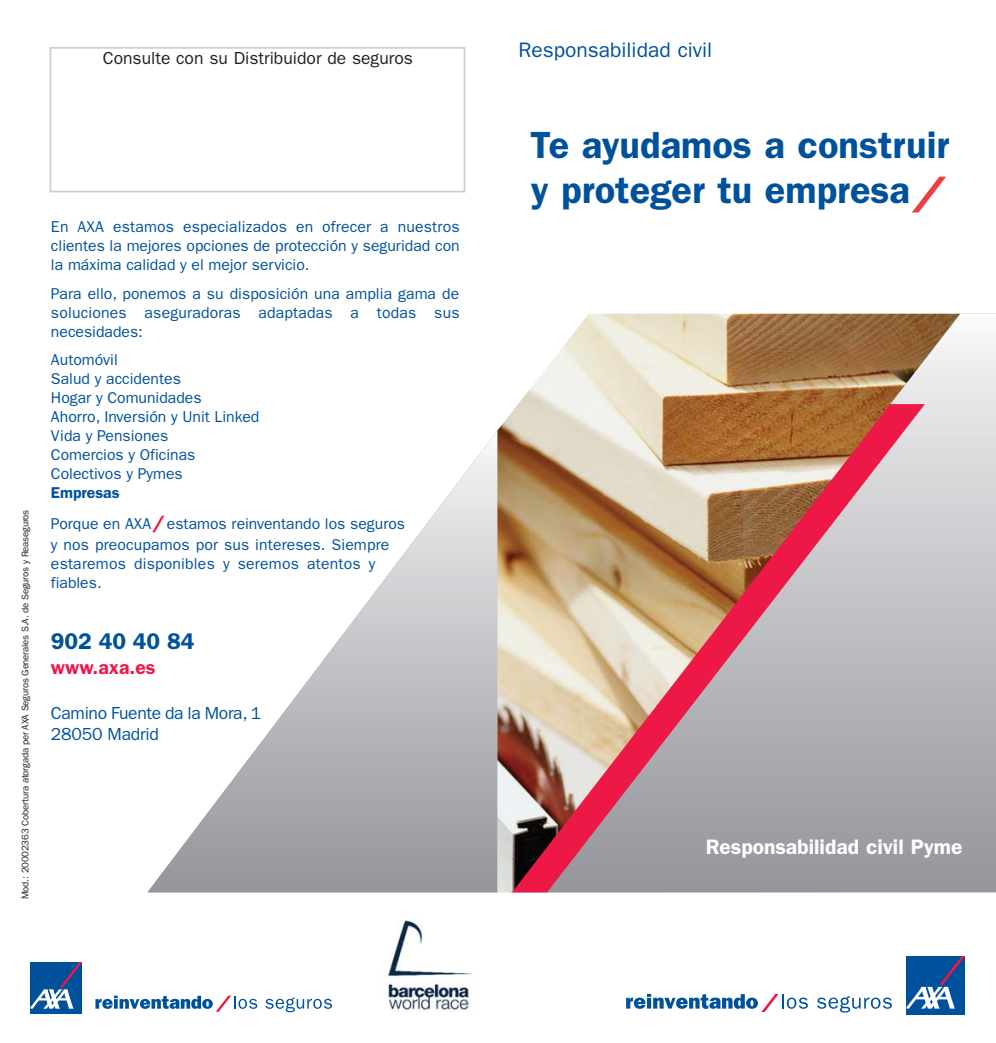
<style>
.page{position:relative;width:996px;height:1043px;background:#fff}
.page>*{position:absolute;margin:0;border:0;box-sizing:border-box;transform-origin:0 0}
.t1{font:600 37.98px/45.5px "Franklin Gothic";color:#00519c}
.t2{font:600 22.75px "Franklin Gothic";color:#00519c}
.t3{font:600 21px "Franklin Gothic";color:#fff}
.t4{font:21px "Franklin Gothic";color:#00519c}
.t5{font:600 19.25px "Franklin Gothic";color:#ed1846}
.t6{font:17.5px "Franklin Gothic";color:#231f20}
.t7{font:17.5px/21px "Franklin Gothic";letter-spacing:-.02em;color:#00539b}
.t8{font:15.75px/18.9px "Franklin Gothic";color:#00519c}
.t9{font:9.62px "Franklin Gothic";letter-spacing:-.025em;color:#231f20}
.s1{font-weight:600}
.s2{font-weight:800;font-size:19.25px;color:#ed1846}
</style>
<div class="page">
<svg style="left:817px;top:996px;width:74px;height:16px"></svg>
<div style="left:906px;top:956px;width:58px;height:58px;background:#00519c"></div>
<svg style="left:906px;top:956px;width:58px;height:52px"></svg>
<svg style="left:626px;top:993px;width:181px;height:19px"></svg>
<div style="left:30px;top:961px;width:52px;height:52px;background:#00519c"></div>
<svg style="left:30px;top:961px;width:52px;height:47px"></svg>
<svg style="left:265px;top:997px;width:67px;height:15px"></svg>
<svg style="left:95px;top:995px;width:162px;height:16px"></svg>
<div style="left:50px;top:47px;width:415px;height:145px;border:2px solid #cdcecf"></div>
<svg style="left:148px;top:431px;width:349px;height:461px"></svg>
<svg style="left:960px;top:340px;width:35px;height:552px;background:#c1c1c5"></svg>
<img style="left:497px;top:314px;width:463px;height:578px">
<img style="left:387px;top:920px;width:86px;height:91px">
<svg style="left:912px;top:177px;width:33px;height:35px"></svg>
<p class="t6" style="left:103px;top:52px;width:311px">Consulte con su Distribuidor de seguros</p>
<p class="t9" style="left:22px;top:899px;width:391px;rotate:-90deg">Mod.: 20002363 Cobertura atorgada per AXA Seguros Generales S.A. de Seguros y Reaseguros</p>
<p class="t8" style="left:51px;top:219px;width:410px;text-align:justify">En AXA estamos especializados en ofrecer a nuestros clientes la mejores opciones de protección y seguridad con la máxima calidad y el mejor servicio.</p>
<p class="t8" style="left:51px;top:285px;width:410px;text-align:justify">Para ello, ponemos a su disposición una amplia gama de soluciones aseguradoras adaptadas a todas sus necesidades:</p>
<p class="t8" style="left:51px;top:352px;width:210px">Automóvil<br>Salud y accidentes<br>Hogar y Comunidades<br>Ahorro, Inversión y Unit Linked<br>Vida y Pensiones<br>Comercios y Oficinas<br>Colectivos y Pymes</p>
<p class="t8" style="left:51px;top:478px;width:355px;line-height:31.2px"><span class="s1">Empresas<br></span>Porque en AXA<span class="s2">/</span>estamos reinventando los seguros</p>
<p class="t8" style="left:51px;top:536px;width:340px">y nos preocupamos por sus intereses. Siempre estaremos disponibles y seremos atentos y fiables.</p>
<h2 class="t2" style="left:51px;top:633px;width:145px">902 40 40 84</h2>
<p class="t5" style="left:51px;top:660px;width:106px">www.axa.es</p>
<p class="t7" style="left:51px;top:704px;width:212px">Camino Fuente da la Mora, 1<br>28050 Madrid</p>
<h3 class="t4" style="left:518px;top:43px;width:195px">Responsabilidad civil</h3>
<h1 class="t1" style="left:530px;top:125px;width:420px">Te ayudamos a construir y proteger tu empresa</h1>
<h3 class="t3" style="left:705px;top:839px;width:258px">Responsabilidad civil Pyme</h3>
</div>
